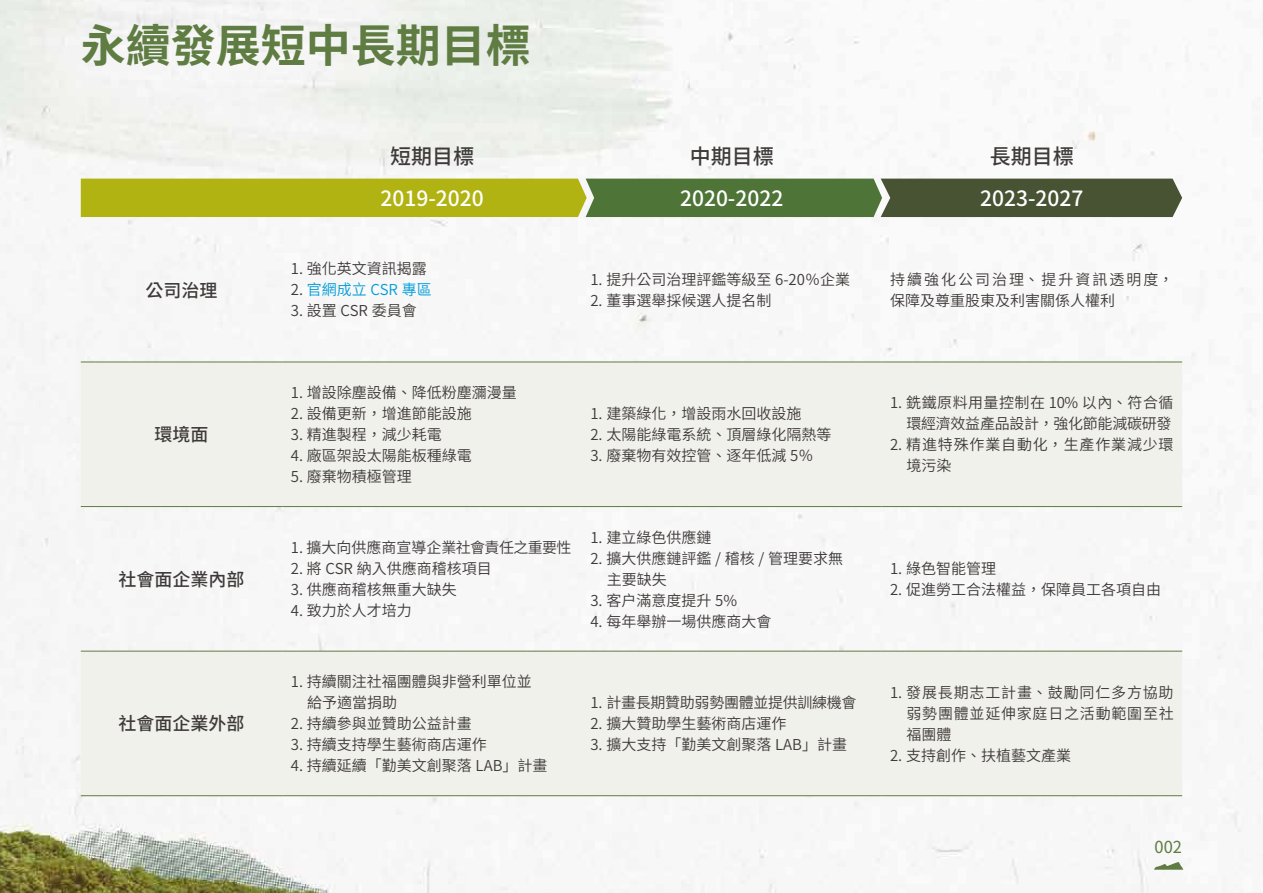
<style>
.page{position:relative;width:1263px;height:893px;background:#fff}
.page>*{position:absolute;margin:0;border:0;box-sizing:border-box;transform-origin:0 0}
.t1{font:700 45px "Noto Sans CJ Ktc";color:#5f7c42}
.t2{font:500 21px "Noto Sans CJ Ktc";color:#fff}
.t3{font:500 21px "Noto Sans CJ Ktc";color:#3e3a39}
.t4{font:500 18px "Noto Sans CJ Ktc";color:#3e3a39}
.t5{font:16.5px "Noto Sans CJ Ktc";color:#5f7c42}
.t6{font:600 15px/21px "Noto Sans CJ Ktc";color:#3e3a39}
.t7{font:600 15px/21px "Noto Sans CJ Ktc";letter-spacing:-.02em;color:#3e3a39;text-align:right}
.t8{font:600 15px/21px "Noto Sans CJ Ktc";letter-spacing:.055em;color:#3e3a39}
.t9{font:600 15px "Noto Sans CJ Ktc";color:#009dda}
.s1{color:#3e3a39}
</style>
<div class="page">
<img style="left:0;top:0;width:1260px;height:893px">
<svg style="left:81px;top:179px;width:1101px;height:38px;background:#7b8a28"></svg>
<svg style="left:81px;top:363px;width:1101px;height:432px;fill:#f1f1eb"></svg>
<hr style="left:81px;top:795px;width:201px;height:1px;background:#5f7c42">
<hr style="left:282px;top:795px;width:300px;height:1px;background:#5f7c42">
<hr style="left:582px;top:795px;width:299px;height:1px;background:#5f7c42">
<hr style="left:881px;top:795px;width:301px;height:1px;background:#5f7c42">
<hr style="left:81px;top:651px;width:201px;height:1px;background:#5f7c42">
<hr style="left:282px;top:651px;width:300px;height:1px;background:#5f7c42">
<hr style="left:582px;top:651px;width:299px;height:1px;background:#5f7c42">
<hr style="left:881px;top:651px;width:301px;height:1px;background:#5f7c42">
<hr style="left:81px;top:362px;width:201px;height:1px;background:#5f7c42">
<hr style="left:282px;top:362px;width:300px;height:1px;background:#5f7c42">
<hr style="left:582px;top:362px;width:299px;height:1px;background:#5f7c42">
<hr style="left:881px;top:362px;width:301px;height:1px;background:#5f7c42">
<hr style="left:81px;top:506px;width:201px;height:1px;background:#5f7c42">
<hr style="left:282px;top:506px;width:300px;height:1px;background:#5f7c42">
<hr style="left:582px;top:506px;width:299px;height:1px;background:#5f7c42">
<hr style="left:881px;top:506px;width:301px;height:1px;background:#5f7c42">
<svg style="left:1154px;top:862px;width:30px;height:8px"></svg>
<h1 class="t1" style="left:81px;top:21px;width:452px">永續發展短中長期目標</h1>
<p class="t4" style="left:146px;top:280px;width:73px">公司治理</p>
<p class="t4" style="left:155px;top:424px;width:55px">環境面</p>
<p class="t4" style="left:119px;top:569px;width:128px">社會面企業內部</p>
<p class="t4" style="left:119px;top:713px;width:128px">社會面企業外部</p>
<h2 class="t3" style="left:390px;top:144px;width:85px">短期目標</h2>
<h2 class="t2" style="left:380px;top:187px;width:105px">2019-2020</h2>
<p class="t6" style="left:291px;top:259px;width:138px">1. 強化英文資訊揭露</p>
<p class="t9" style="left:291px;top:281px;width:142px"><span class="s1">2.</span> 官網成立 CSR 專區</p>
<p class="t6" style="left:291px;top:301px;width:127px">3. 設置 CSR 委員會</p>
<h2 class="t3" style="left:690px;top:144px;width:85px">中期目標</h2>
<h2 class="t2" style="left:680px;top:187px;width:105px">2020-2022</h2>
<p class="t6" style="left:590px;top:269px;width:261px">1. 提升公司治理評鑑等級至 6-20％企業</p>
<p class="t6" style="left:590px;top:290px;width:183px">2. 董事選舉採候選人提名制</p>
<p class="t6" style="left:291px;top:382px;width:228px">1. 增設除塵設備、降低粉塵瀰漫量</p>
<p class="t6" style="left:291px;top:403px;width:183px">2. 設備更新，增進節能設施</p>
<p class="t6" style="left:291px;top:424px;width:153px">3. 精進製程，減少耗電</p>
<p class="t6" style="left:291px;top:445px;width:183px">4. 廠區架設太陽能板種綠電</p>
<p class="t6" style="left:291px;top:466px;width:123px">5. 廢棄物積極管理</p>
<p class="t6" style="left:291px;top:537px;width:282px">1. 擴大向供應商宣導企業社會責任之重要性</p>
<p class="t6" style="left:291px;top:558px;width:202px">2. 將 CSR 納入供應商稽核項目</p>
<p class="t6" style="left:291px;top:579px;width:168px">3. 供應商稽核無重大缺失</p>
<p class="t6" style="left:291px;top:600px;width:123px">4. 致力於人才培力</p>
<p class="t6" style="left:307px;top:671px;width:226px;text-indent:-16px">1. 持續關注社福團體與非營利單位並給予適當捐助</p>
<p class="t6" style="left:291px;top:713px;width:183px">2. 持續參與並贊助公益計畫</p>
<p class="t6" style="left:291px;top:734px;width:198px">3. 持續支持學生藝術商店運作</p>
<p class="t6" style="left:291px;top:755px;width:258px">4. 持續延續「勤美文創聚落 LAB」計畫</p>
<p class="t6" style="left:590px;top:403px;width:213px">1. 建築綠化，增設雨水回收設施</p>
<p class="t6" style="left:590px;top:424px;width:243px">2. 太陽能綠電系統、頂層綠化隔熱等</p>
<p class="t6" style="left:590px;top:445px;width:225px">3. 廢棄物有效控管、逐年低減 5％</p>
<p class="t6" style="left:590px;top:527px;width:123px">1. 建立綠色供應鏈</p>
<p class="t6" style="left:607px;top:548px;width:238px;text-indent:-16px">2. 擴大供應鏈評鑑 / 稽核 / 管理要求無主要缺失</p>
<p class="t6" style="left:590px;top:590px;width:148px">3. 客戶滿意度提升 5%</p>
<p class="t6" style="left:590px;top:611px;width:183px">4. 每年舉辦一場供應商大會</p>
<p class="t7" style="left:590px;top:692px;width:268px">1. 計畫長期贊助弱勢團體並提供訓練機會</p>
<p class="t6" style="left:590px;top:713px;width:198px">2. 擴大贊助學生藝術商店運作</p>
<p class="t6" style="left:590px;top:734px;width:258px">3. 擴大支持「勤美文創聚落 LAB」計畫</p>
<h2 class="t3" style="left:990px;top:144px;width:85px">長期目標</h2>
<h2 class="t2" style="left:980px;top:187px;width:105px">2023-2027</h2>
<p class="t6" style="left:890px;top:269px;width:285px">持續強化公司治理、提升資訊透明度，保障及尊重股東及利害關係人權利</p>
<p class="t7" style="left:890px;top:393px;width:285px">1. 銑鐵原料用量控制在 10% 以內、符合循環經濟效益產品設計，強化節能減碳研發</p>
<p class="t8" style="left:906px;top:435px;width:269px;text-indent:-16px">2. 精進特殊作業自動化，生產作業減少環境污染</p>
<p class="t6" style="left:890px;top:558px;width:108px">1. 綠色智能管理</p>
<p class="t6" style="left:890px;top:579px;width:273px">2. 促進勞工合法權益，保障員工各項自由</p>
<p class="t6" style="left:906px;top:682px;width:269px;text-align:justify;text-indent:-16px">1. 發展長期志工計畫、鼓勵同仁多方協助弱勢團體並延伸家庭日之活動範圍至社福團體</p>
<p class="t6" style="left:890px;top:745px;width:183px">2. 支持創作、扶植藝文產業</p>
<p class="t5" style="left:1154px;top:838px;width:29px">002</p>
</div>
